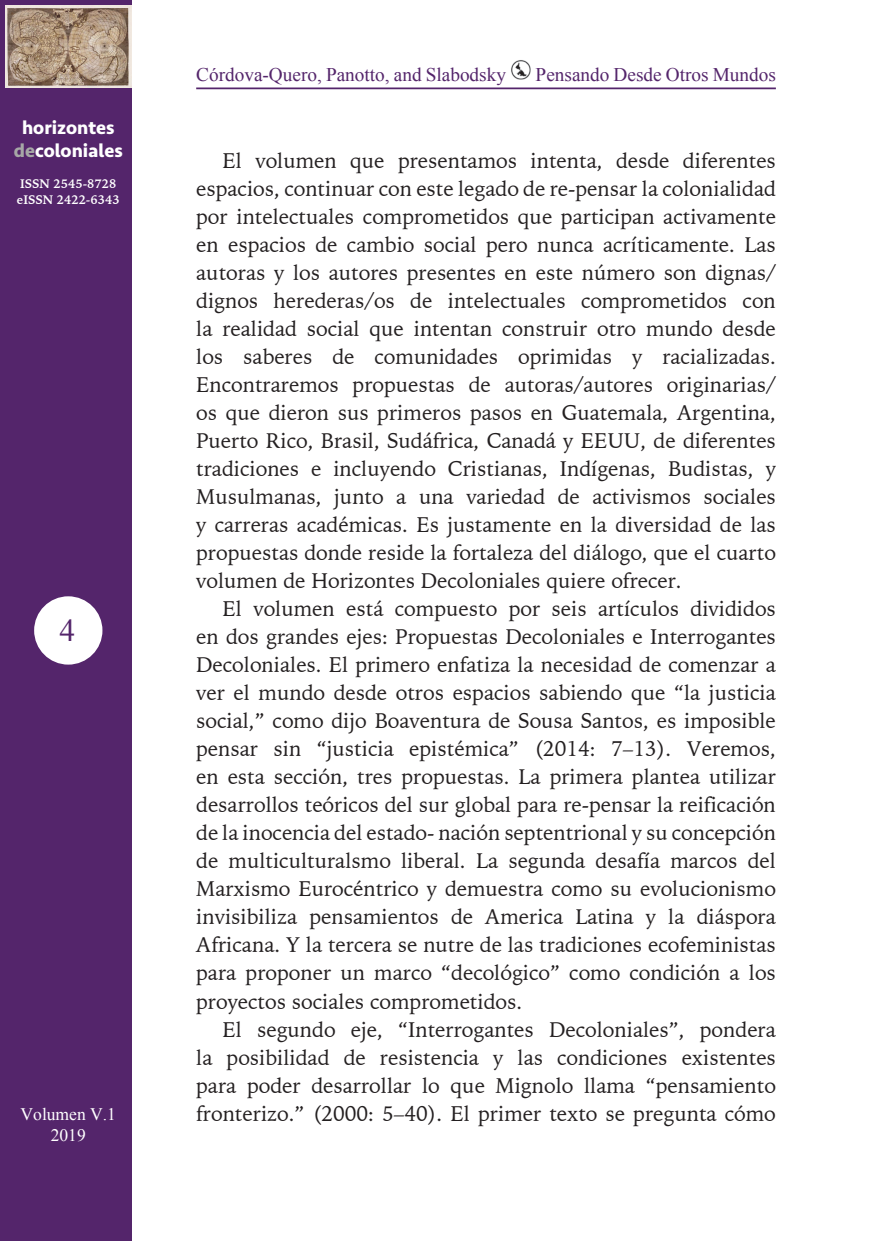
<style>
.page{position:relative;width:874px;height:1241px;background:#fff}
.page>*{position:absolute;margin:0;border:0;box-sizing:border-box;transform-origin:0 0}
.t1{font:31.5px "Times New Roman";color:#54256b}
.t2{font:21px/28px "Iowan Old Style BT";color:#231f20;text-align:justify}
.t3{font:19.25px "Times New Roman";color:#54256b}
.t4{font:700 19.25px/22.8px "Seravek";color:#fff;text-align:center}
.t5{font:17.5px/21px "Times New Roman";color:#fff;text-align:center}
.t6{font:700 12.25px/15.8px "Iowan Old Style BT";color:#fff}
.s1{color:#a6a7a6}
</style>
<div class="page">
<hr style="left:196px;top:87px;width:579px;height:2px;background:#54256b">
<img style="left:511px;top:60px;width:20px;height:20px">
<div style="left:0;top:0;width:131px;height:1240px;background:#54256b"></div>
<img style="left:5px;top:5px;width:126px;height:82px">
<div style="left:34px;top:596px;width:68px;height:68px;background:#fff;border-radius:50%"></div>
<p class="t4" style="left:14px;top:116px;width:110px">horizontes <span class="s1">de</span>coloniales</p>
<p class="t6" style="left:17px;top:176px;width:104px">ISSN 2545-8728 eISSN 2422-6343</p>
<h1 class="t1" style="left:59px;top:608px;width:17px">4</h1>
<p class="t5" style="left:21px;top:1103px;width:97px">Volumen V.1<br>2019</p>
<p class="t3" style="left:196px;top:60px;width:311px">Córdova-Quero, Panotto, and Slabodsky</p>
<p class="t3" style="left:535px;top:60px;width:242px">Pensando Desde Otros Mundos</p>
<p class="t2" style="left:196px;top:147px;width:581px;text-indent:26px">El volumen que presentamos intenta, desde diferentes espacios, continuar con este legado de re-pensar la colonialidad por intelectuales comprometidos que participan activamente en espacios de cambio social pero nunca acríticamente. Las autoras y los autores presentes en este número son dignas/ dignos herederas/os de intelectuales comprometidos con la realidad social que intentan construir otro mundo desde los saberes de comunidades oprimidas y racializadas.<br>Encontraremos propuestas de autoras/autores originarias/ os que dieron sus primeros pasos en Guatemala, Argentina, Puerto Rico, Brasil, Sudáfrica, Canadá y EEUU, de diferentes tradiciones e incluyendo Cristianas, Indígenas, Budistas, y Musulmanas, junto a una variedad de activismos sociales y carreras académicas. Es justamente en la diversidad de las propuestas donde reside la fortaleza del diálogo, que el cuarto volumen de Horizontes Decoloniales quiere ofrecer.</p>
<p class="t2" style="left:196px;top:594px;width:581px;text-indent:26px">El volumen está compuesto por seis artículos divididos en dos grandes ejes: Propuestas Decoloniales e Interrogantes Decoloniales. El primero enfatiza la necesidad de comenzar a ver el mundo desde otros espacios sabiendo que “la justicia social,” como dijo Boaventura de Sousa Santos, es imposible pensar sin “justicia epistémica” (2014: 7–13). Veremos, en esta sección, tres propuestas. La primera plantea utilizar desarrollos teóricos del sur global para re-pensar la reificación de la inocencia del estado- nación septentrional y su concepción de multiculturalsmo liberal. La segunda desafía marcos del Marxismo Eurocéntrico y demuestra como su evolucionismo invisibiliza pensamientos de America Latina y la diáspora Africana. Y la tercera se nutre de las tradiciones ecofeministas para proponer un marco “decológico” como condición a los proyectos sociales comprometidos.</p>
<p class="t2" style="left:196px;top:1014px;width:581px;text-indent:26px">El segundo eje, “Interrogantes Decoloniales”, pondera la posibilidad de resistencia y las condiciones existentes para poder desarrollar lo que Mignolo llama “pensamiento fronterizo.” (2000: 5–40). El primer texto se pregunta cómo</p>
</div>
